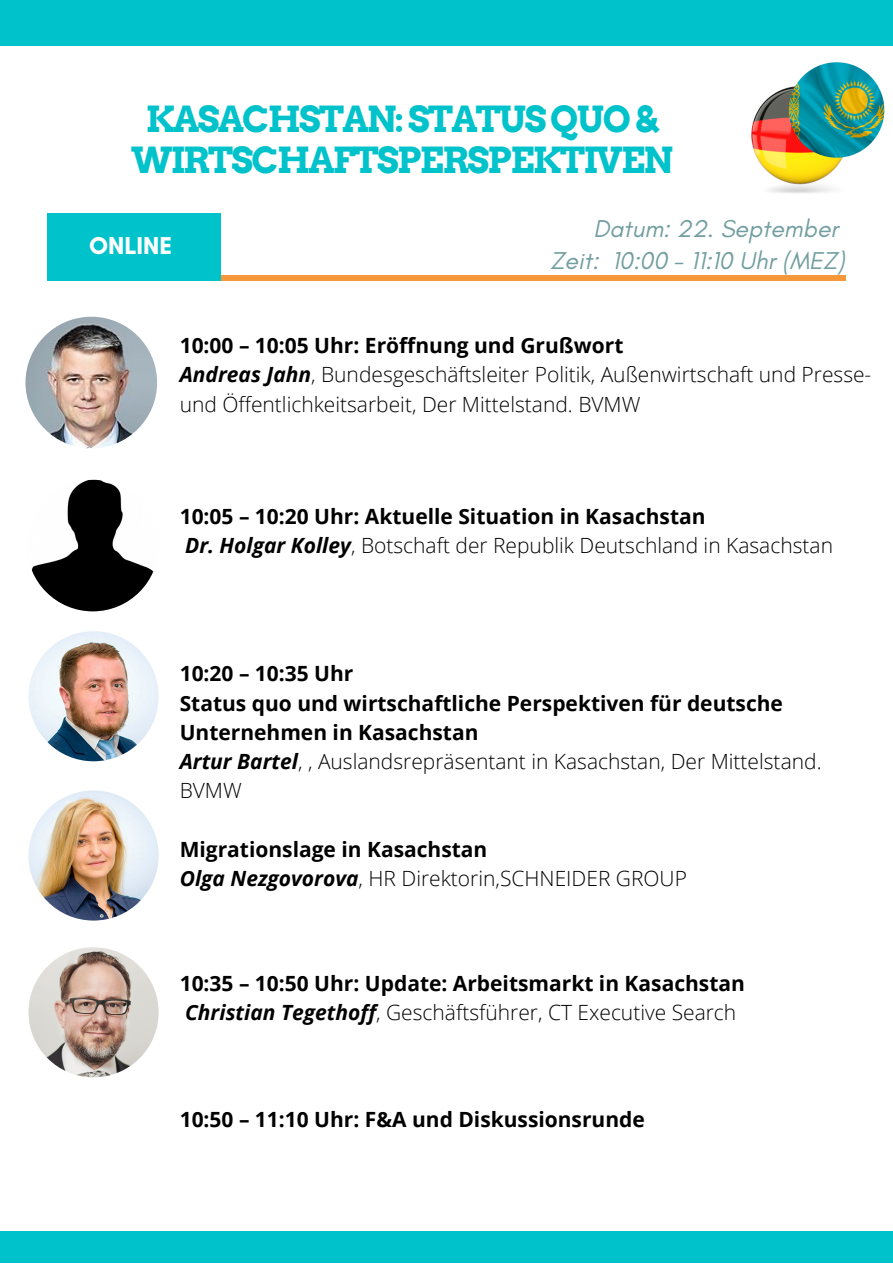
<style>
.page{position:relative;width:893px;height:1264px;background:#fff}
.page>*{position:absolute;margin:0;border:0;box-sizing:border-box;transform-origin:0 0}
.t1{font:700 36px/41.5px "Arvo";letter-spacing:-.05em;color:#00c2cb;text-align:center}
.t2{font:italic 24.75px/31.5px "Glacial Indifference";color:#729ea1;text-align:right}
.t3{font:700 24.75px "Glacial Indifference";color:#fff}
.t4{font:700 21px/29.2px "Open Sans";color:#000}
.t5{font:300 21px/29.2px "Open Sans";color:#000}
.s1{font-weight:700}
.s2{font-weight:700;font-style:italic}
.s3{font-style:italic}
.s4{font-weight:300}
</style>
<div class="page">
<div style="left:49px;top:275px;width:796px;height:6px;background:#f5983c"></div>
<div style="left:47px;top:213px;width:174px;height:68px;background:#00c2cb"></div>
<img style="left:25px;top:317px;width:132px;height:131px;border-radius:50%">
<img style="left:27px;top:480px;width:132px;height:131px;border-radius:50%">
<img style="left:28px;top:947px;width:131px;height:130px;border-radius:50%">
<div style="left:0;top:1231px;width:892px;height:31px;background:#00c2cb"></div>
<div style="left:0;top:0;width:892px;height:46px;background:#00c2cb"></div>
<img style="left:751px;top:86px;width:123px;height:107px">
<img style="left:788px;top:62px;width:96px;height:96px;border-radius:50%">
<img style="left:28px;top:631px;width:131px;height:130px;border-radius:50%">
<img style="left:28px;top:790px;width:131px;height:130px;border-radius:50%">
<h1 class="t1" style="left:131px;top:98px;width:543px">KASACHSTAN:STATUSQUO&amp;<br>WIRTSCHAFTSPERSPEKTIVEN</h1>
<p class="t3" style="left:89px;top:230px;width:85px">ONLINE</p>
<p class="t2" style="left:550px;top:213px;width:296px">Datum: 22. September<br>Zeit: 10:00 - 11:10 Uhr (MEZ)</p>
<p class="t5" style="left:180px;top:330px;width:693px"><span class="s1">10:00 – 10:05 Uhr: Eröffnung und Grußwort<br></span><span class="s2">Andreas Jahn</span>, Bundesgeschäftsleiter Politik, Außenwirtschaft und Presse&shy;und Öffentlichkeitsarbeit, Der Mittelstand. BVMW</p>
<p class="t4" style="left:180px;top:501px;width:654px">10:05 – 10:20 Uhr: Aktuelle Situation in Kasachstan<br><span class="s3">Dr. Holgar Kolley</span><span class="s4">, Botschaft der Republik Deutschland in Kasachstan</span></p>
<p class="t4" style="left:180px;top:658px;width:643px">10:20 – 10:35 Uhr<br>Status quo und wirtschaftliche Perspektiven für deutsche Unternehmen in Kasachstan<br><span class="s3">Artur Bartel</span><span class="s4">, , Auslandsrepräsentant in Kasachstan, Der Mittelstand.<br>BVMW</span></p>
<p class="t5" style="left:180px;top:834px;width:508px"><span class="s1">Migrationslage in Kasachstan<br></span><span class="s2">Olga Nezgovorova</span>, HR Direktorin,SCHNEIDER GROUP</p>
<p class="t4" style="left:180px;top:968px;width:566px">10:35 – 10:50 Uhr: Update: Arbeitsmarkt in Kasachstan<br><span class="s3">Christian Tegethoff</span><span class="s4">, Geschäftsführer, CT Executive Search</span></p>
<p class="t4" style="left:180px;top:1104px;width:466px">10:50 – 11:10 Uhr: F&amp;A und Diskussionsrunde</p>
</div>
